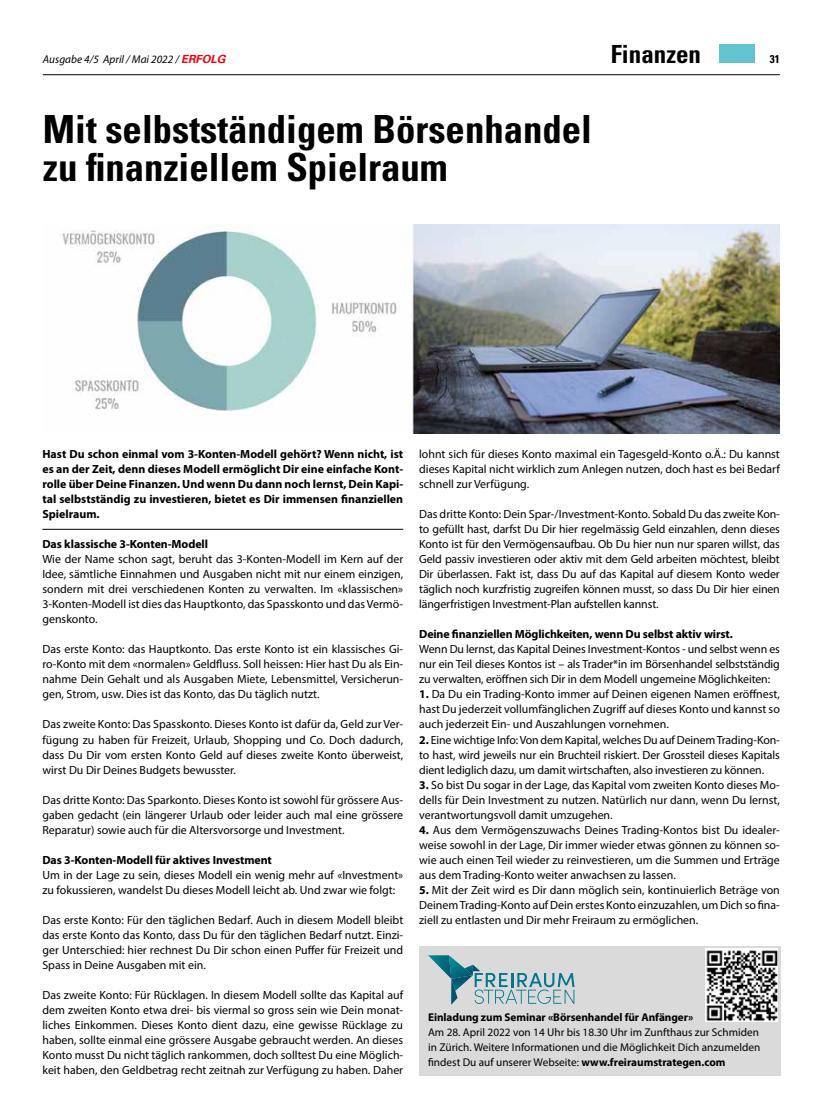
<style>
.page{position:relative;width:833px;height:1117px;background:#fff}
.page>*{position:absolute;margin:0;border:0;box-sizing:border-box;transform-origin:0 0}
.t1{font:700 condensed 38.75px/38.8px "Univers";color:#000}
.t2{font:700 condensed 25px "Univers";color:#000}
.t3{font:11.88px/15px "Myriad Pro";color:#000;text-align:justify}
.t4{font:700 11.88px/15px "Myriad Pro";letter-spacing:-.005em;color:#000;text-align:justify}
.t5{font:11.25px/15px "Myriad Pro";color:#000;text-align:justify}
.t6{font:700 11.25px "Myriad Pro";letter-spacing:-.005em;color:#000}
.t7{font:italic 11.25px "Myriad Pro";color:#000}
.t8{font:700 condensed 11.25px "Univers";color:#000}
.s1{font-family:"Univers";font-weight:700;color:#e30613}
.s2{font-weight:700}
</style>
<div class="page">
<hr style="left:43px;top:74px;width:737px;height:1px;background:#000">
<div style="left:419px;top:945px;width:361px;height:130px;background:#dadada"></div>
<div style="left:719px;top:44px;width:35px;height:18px;background:#63c3d1"></div>
<hr style="left:42px;top:529px;width:361px;height:1px;background:#000">
<img style="left:62px;top:224px;width:718px;height:209px">
<img style="left:705px;top:948px;width:72px;height:72px">
<svg style="left:428px;top:955px;width:146px;height:49px"></svg>
<p class="t7" style="left:43px;top:52px;width:184px">Ausgabe 4/5 April / Mai 2022 / <span class="s1">ERFOLG</span></p>
<h2 class="t2" style="left:611px;top:38px;width:92px">Finanzen</h2>
<p class="t8" style="left:770px;top:52px;width:11px">31</p>
<h1 class="t1" style="left:43px;top:109px;width:550px">Mit selbstständigem Börsenhandel zu finanziellem Spielraum</h1>
<p class="t4" style="left:42px;top:446px;width:362px">Hast Du schon einmal vom 3-Konten-Modell gehört? Wenn nicht, ist es an der Zeit, denn dieses Modell ermöglicht Dir eine einfache Kont&shy;rolle über Deine Finanzen. Und wenn Du dann noch lernst, Dein Kapi&shy;tal selbstständig zu investieren, bietet es Dir immensen finanziellen Spielraum.</p>
<p class="t4" style="left:42px;top:536px;width:167px">Das klassische 3-Konten-Modell</p>
<p class="t3" style="left:42px;top:551px;width:362px">Wie der Name schon sagt, beruht das 3-Konten-Modell im Kern auf der Idee, sämtliche Einnahmen und Ausgaben nicht mit nur einem einzigen, sondern mit drei verschiedenen Konten zu verwalten. Im «klassischen» 3-Konten-Modell ist dies das Hauptkonto, das Spasskonto und das Vermö&shy;genskonto.</p>
<p class="t3" style="left:42px;top:641px;width:362px">Das erste Konto: das Hauptkonto. Das erste Konto ist ein klassisches Gi&shy;ro-Konto mit dem «normalen» Geldfluss. Soll heissen: Hier hast Du als Ein&shy;nahme Dein Gehalt und als Ausgaben Miete, Lebensmittel, Versicherun&shy;gen, Strom, usw. Dies ist das Konto, das Du täglich nutzt.</p>
<p class="t3" style="left:42px;top:716px;width:362px">Das zweite Konto: Das Spasskonto. Dieses Konto ist dafür da, Geld zur Ver&shy;fügung zu haben für Freizeit, Urlaub, Shopping und Co. Doch dadurch, dass Du Dir vom ersten Konto Geld auf dieses zweite Konto überweist, wirst Du Dir Deines Budgets bewusster.</p>
<p class="t3" style="left:42px;top:791px;width:362px">Das dritte Konto: Das Sparkonto. Dieses Konto ist sowohl für grössere Aus&shy;gaben gedacht (ein längerer Urlaub oder leider auch mal eine grössere Reparatur) sowie auch für die Altersvorsorge und Investment.</p>
<p class="t4" style="left:42px;top:851px;width:231px">Das 3-Konten-Modell für aktives Investment</p>
<p class="t3" style="left:42px;top:866px;width:362px">Um in der Lage zu sein, dieses Modell ein wenig mehr auf «Investment» zu fokussieren, wandelst Du dieses Modell leicht ab. Und zwar wie folgt:</p>
<p class="t3" style="left:42px;top:911px;width:362px">Das erste Konto: Für den täglichen Bedarf. Auch in diesem Modell bleibt das erste Konto das Konto, dass Du für den täglichen Bedarf nutzt. Einzi&shy;ger Unterschied: hier rechnest Du Dir schon einen Puffer für Freizeit und Spass in Deine Ausgaben mit ein.</p>
<p class="t3" style="left:42px;top:986px;width:362px">Das zweite Konto: Für Rücklagen. In diesem Modell sollte das Kapital auf dem zweiten Konto etwa drei- bis viermal so gross sein wie Dein monat&shy;liches Einkommen. Dieses Konto dient dazu, eine gewisse Rücklage zu haben, sollte einmal eine grössere Ausgabe gebraucht werden. An dieses Konto musst Du nicht täglich rankommen, doch solltest Du eine Möglich&shy;keit haben, den Geldbetrag recht zeitnah zur Verfügung zu haben. Daher</p>
<p class="t3" style="left:419px;top:446px;width:362px">lohnt sich für dieses Konto maximal ein Tagesgeld-Konto o.Ä.: Du kannst dieses Kapital nicht wirklich zum Anlegen nutzen, doch hast es bei Bedarf schnell zur Verfügung.</p>
<p class="t3" style="left:419px;top:506px;width:362px">Das dritte Konto: Dein Spar-/Investment-Konto. Sobald Du das zweite Kon&shy;to gefüllt hast, darfst Du Dir hier regelmässig Geld einzahlen, denn dieses Konto ist für den Vermögensaufbau. Ob Du hier nun nur sparen willst, das Geld passiv investieren oder aktiv mit dem Geld arbeiten möchtest, bleibt Dir überlassen. Fakt ist, dass Du auf das Kapital auf diesem Konto weder täglich noch kurzfristig zugreifen können musst, so dass Du Dir hier einen längerfristigen Investment-Plan aufstellen kannst.</p>
<p class="t4" style="left:419px;top:626px;width:315px">Deine finanziellen Möglichkeiten, wenn Du selbst aktiv wirst.</p>
<p class="t3" style="left:419px;top:641px;width:362px">Wenn Du lernst, das Kapital Deines Investment-Kontos - und selbst wenn es nur ein Teil dieses Kontos ist – als Trader*in im Börsenhandel selbstständig zu verwalten, eröffnen sich Dir in dem Modell ungemeine Möglichkeiten:</p>
<p class="t3" style="left:419px;top:686px;width:362px"><span class="s2">1.</span> Da Du ein Trading-Konto immer auf Deinen eigenen Namen eröffnest, hast Du jederzeit vollumfänglichen Zugriff auf dieses Konto und kannst so auch jederzeit Ein- und Auszahlungen vornehmen.</p>
<p class="t3" style="left:419px;top:731px;width:362px"><span class="s2">2.</span> Eine wichtige Info: Von dem Kapital, welches Du auf Deinem Trading-Kon&shy;to hast, wird jeweils nur ein Bruchteil riskiert. Der Grossteil dieses Kapitals dient lediglich dazu, um damit wirtschaften, also investieren zu können.</p>
<p class="t3" style="left:419px;top:776px;width:362px"><span class="s2">3.</span> So bist Du sogar in der Lage, das Kapital vom zweiten Konto dieses Mo&shy;dells für Dein Investment zu nutzen. Natürlich nur dann, wenn Du lernst, verantwortungsvoll damit umzugehen.</p>
<p class="t3" style="left:419px;top:821px;width:362px"><span class="s2">4.</span> Aus dem Vermögenszuwachs Deines Trading-Kontos bist Du idealer&shy;weise sowohl in der Lage, Dir immer wieder etwas gönnen zu können so&shy;wie auch einen Teil wieder zu reinvestieren, um die Summen und Erträge aus dem Trading-Konto weiter anwachsen zu lassen.</p>
<p class="t3" style="left:419px;top:881px;width:362px"><span class="s2">5.</span> Mit der Zeit wird es Dir dann möglich sein, kontinuierlich Beträge von Deinem Trading-Konto auf Dein erstes Konto einzuzahlen, um Dich so fina&shy;ziell zu entlasten und Dir mehr Freiraum zu ermöglichen.</p>
<p class="t6" style="left:428px;top:1009px;width:267px">Einladung zum Seminar «Börsenhandel für Anfänger»</p>
<p class="t5" style="left:428px;top:1024px;width:334px">Am 28. April 2022 von 14 Uhr bis 18.30 Uhr im Zunfthaus zur Schmiden in Zürich. Weitere Informationen und die Möglichkeit Dich anzumelden findest Du auf unserer Webseite: <span class="s2">www.freiraumstrategen.com</span></p>
</div>
